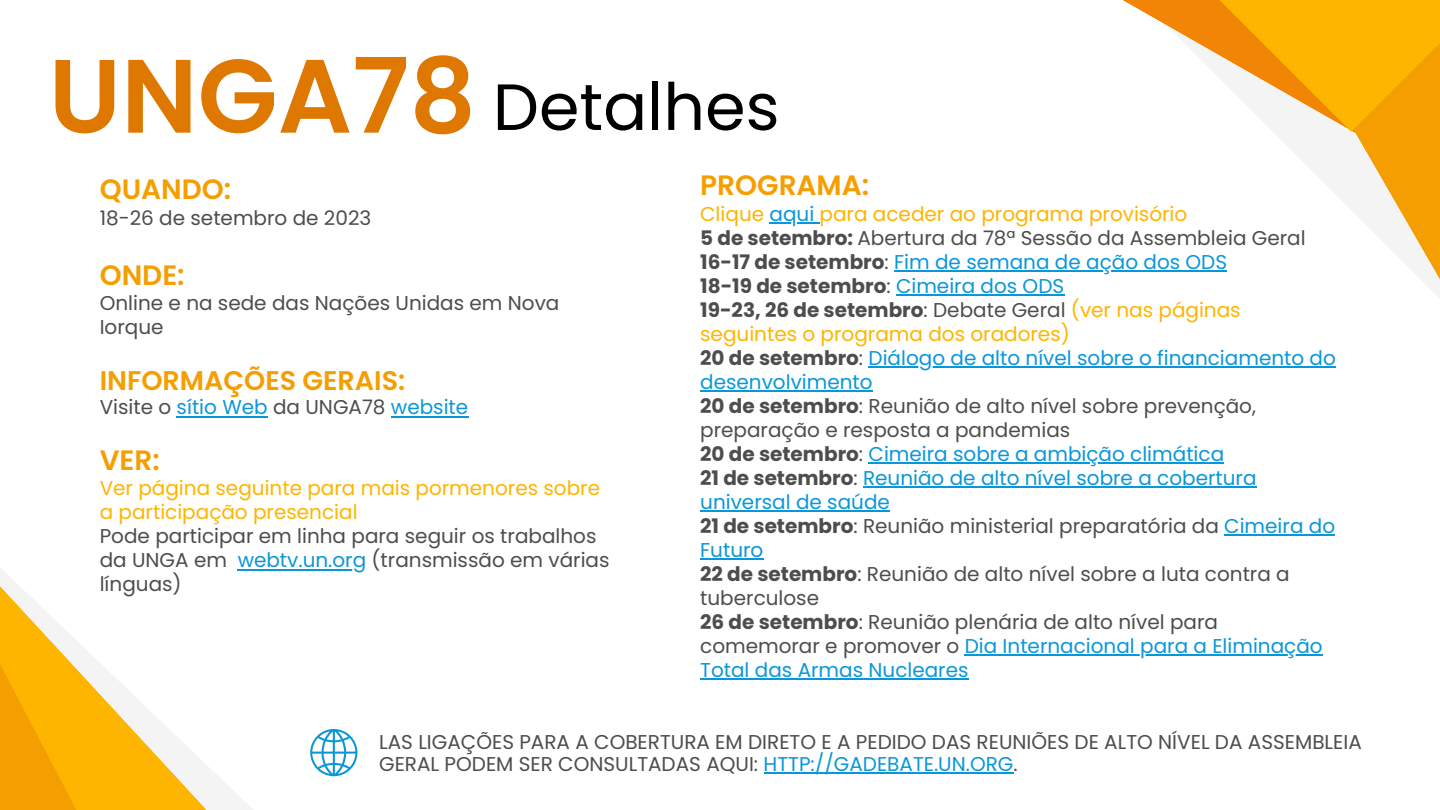
<style>
.page{position:relative;width:1440px;height:810px;background:#fff}
.page>*{position:absolute;margin:0;border:0;box-sizing:border-box;transform-origin:0 0}
.t1{font:600 104.1px "Poppins";color:#df7801}
.t2{font:65.2px "Poppins";color:#000}
.t3{font:600 28px "Poppins";color:#f59e01}
.t4{font:600 27px "Poppins";color:#f59e01}
.t5{font:20px/24px "Poppins";color:#4d4d4d}
.t6{font:20px/24px "Poppins";color:#0a97d9}
.t7{font:20px/24px "Poppins";color:#feb500}
.t8{font:700 20px "Poppins";color:#4d4d4d}
.s1{color:#0a97d9}
.s2{font-weight:700}
.s3{font-weight:700;color:#4d4d4d}
.s4{color:#4d4d4d}
.s5{font-weight:400}
.s6{font-weight:400;color:#0a97d9}
</style>
<div class="page">
<svg style="left:0;top:568px;width:358px;height:242px"></svg>
<svg style="left:1123px;top:0;width:68px;height:49px"></svg>
<svg style="left:1274px;top:132px;width:166px;height:166px"></svg>
<svg style="left:1191px;top:0;width:249px;height:132px"></svg>
<svg style="left:310px;top:729px;width:47px;height:47px"></svg>
<hr style="left:764px;top:772px;width:250px;height:2px;background:#0a97d9">
<hr style="left:770px;top:222px;width:50px;height:2px;background:#0a97d9">
<hr style="left:894px;top:270px;width:333px;height:2px;background:#0a97d9">
<hr style="left:896px;top:294px;width:168px;height:2px;background:#0a97d9">
<hr style="left:869px;top:366px;width:467px;height:2px;background:#0a97d9">
<hr style="left:700px;top:390px;width:173px;height:2px;background:#0a97d9">
<hr style="left:869px;top:462px;width:355px;height:2px;background:#0a97d9">
<hr style="left:863px;top:486px;width:394px;height:2px;background:#0a97d9">
<hr style="left:700px;top:510px;width:190px;height:2px;background:#0a97d9">
<hr style="left:1224px;top:534px;width:111px;height:2px;background:#0a97d9">
<hr style="left:700px;top:558px;width:63px;height:2px;background:#0a97d9">
<hr style="left:965px;top:654px;width:358px;height:2px;background:#0a97d9">
<hr style="left:700px;top:678px;width:269px;height:2px;background:#0a97d9">
<hr style="left:177px;top:416px;width:91px;height:1px;background:#0a97d9">
<hr style="left:391px;top:416px;width:77px;height:1px;background:#0a97d9">
<hr style="left:238px;top:569px;width:128px;height:1px;background:#0a97d9">
<p class="t1" style="left:49px;top:23px;width:429px">UNGA78</p>
<p class="t2" style="left:493px;top:61px;width:288px">Detalhes</p>
<p class="t3" style="left:100px;top:170px;width:133px">QUANDO:</p>
<p class="t5" style="left:100px;top:206px;width:273px">18-26 de setembro de 2023</p>
<p class="t3" style="left:100px;top:255px;width:86px">ONDE:</p>
<p class="t5" style="left:100px;top:291px;width:461px">Online e na sede das Nações Unidas em Nova<br>Iorque</p>
<p class="t4" style="left:100px;top:361px;width:307px">INFORMAÇÕES GERAIS:</p>
<p class="t5" style="left:100px;top:395px;width:370px">Visite o <span class="s1">sítio Web</span> da UNGA78 <span class="s1">website</span></p>
<p class="t3" style="left:100px;top:440px;width:62px">VER:</p>
<p class="t7" style="left:100px;top:476px;width:502px">Ver página seguinte para mais pormenores sobre a participação presencial</p>
<p class="t5" style="left:100px;top:524px;width:511px">Pode participar em linha para seguir os trabalhos da UNGA em <span class="s1">webtv.un.org</span> (transmissão em várias línguas)</p>
<p class="t3" style="left:700px;top:166px;width:171px">PROGRAMA:</p>
<p class="t7" style="left:700px;top:202px;width:489px">Clique <span class="s1">aqui</span> para aceder ao programa provisório</p>
<p class="t5" style="left:700px;top:226px;width:607px"><span class="s2">5 de setembro:</span> Abertura da 78ª Sessão da Assembleia Geral</p>
<p class="t6" style="left:700px;top:250px;width:528px"><span class="s3">16-17 de setembro</span><span class="s4">:</span> Fim de semana de ação dos ODS</p>
<p class="t8" style="left:700px;top:272px;width:366px">18-19 de setembro<span class="s5">:</span> <span class="s6">Cimeira dos ODS</span></p>
<p class="t7" style="left:700px;top:298px;width:542px"><span class="s3">19-23, 26 de setembro</span><span class="s4">: Debate Geral</span> (ver nas páginas seguintes o programa dos oradores)</p>
<p class="t6" style="left:700px;top:346px;width:637px"><span class="s3">20 de setembro</span><span class="s4">:</span> Diálogo de alto nível sobre o financiamento do desenvolvimento</p>
<p class="t5" style="left:700px;top:394px;width:557px"><span class="s2">20 de setembro</span>: Reunião de alto nível sobre prevenção, preparação e resposta a pandemias</p>
<p class="t6" style="left:700px;top:442px;width:525px"><span class="s3">20 de setembro</span><span class="s4">:</span> Cimeira sobre a ambição climática</p>
<p class="t6" style="left:700px;top:466px;width:558px"><span class="s3">21 de setembro</span><span class="s4">:</span> Reunião de alto nível sobre a cobertura universal de saúde</p>
<p class="t5" style="left:700px;top:514px;width:636px"><span class="s2">21 de setembro</span>: Reunião ministerial preparatória da <span class="s1">Cimeira do<br>Futuro</span></p>
<p class="t5" style="left:700px;top:562px;width:591px"><span class="s2">22 de setembro</span>: Reunião de alto nível sobre a luta contra a tuberculose</p>
<p class="t6" style="left:700px;top:610px;width:624px"><span class="s3">26 de setembro</span><span class="s4">: Reunião plenária de alto nível para comemorar e promover o</span> Dia Internacional para a Eliminação<br>Total das Armas Nucleares</p>
<p class="t5" style="left:379px;top:731px;width:984px;line-height:21.8px">LAS LIGAÇÕES PARA A COBERTURA EM DIRETO E A PEDIDO DAS REUNIÕES DE ALTO NÍVEL DA ASSEMBLEIA<br>GERAL PODEM SER CONSULTADAS AQUI: <span class="s1">HTTP://GADEBATE.UN.ORG</span>.</p>
</div>
